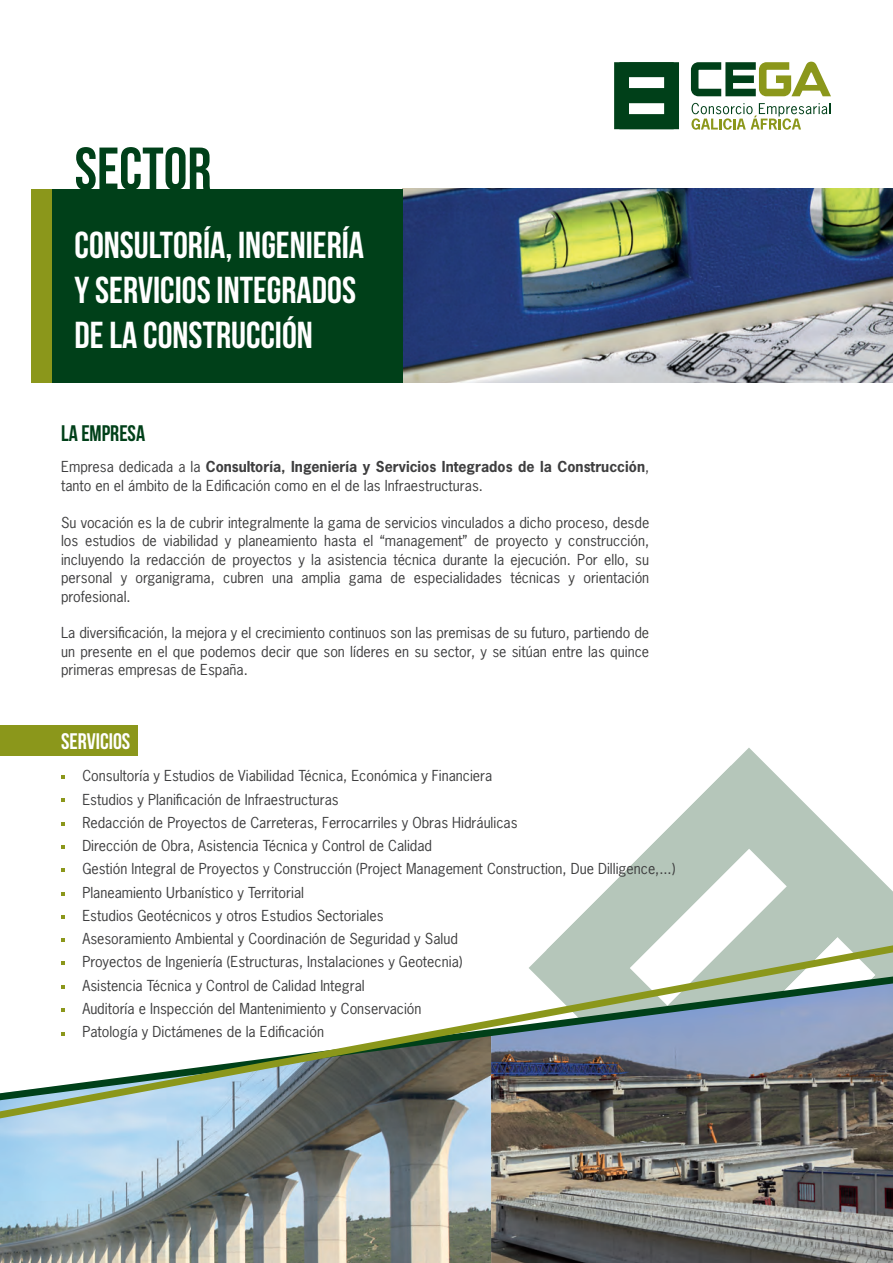
<style>
.page{position:relative;width:893px;height:1263px;background:#fff}
.page>*{position:absolute;margin:0;border:0;box-sizing:border-box;transform-origin:0 0}
.t1{font:60px "Bebas Neue";color:#004019}
.t2{font:37.5px/45px "Bebas Neue";color:#fff}
.t3{font:22.5px "Bebas Neue";color:#004019}
.t4{font:22.5px "Bebas Neue";color:#fff}
.t5{font:14.25px/23.2px "News Gothic Std";color:#3e3e3f}
.s1{font-weight:700}
</style>
<div class="page">
<svg style="left:551px;top:748px;width:342px;height:197px"></svg>
<img style="left:0;top:1118px;width:491px;height:145px">
<img style="left:491px;top:1118px;width:402px;height:145px">
<div style="left:0;top:726px;width:138px;height:30px;background:#8b971b"></div>
<img style="left:403px;top:189px;width:490px;height:193px">
<svg style="left:0;top:945px;width:893px;height:173px"></svg>
<svg style="left:691px;top:103px;width:139px;height:27px"></svg>
<svg style="left:614px;top:62px;width:65px;height:67px"></svg>
<svg style="left:691px;top:62px;width:140px;height:34px"></svg>
<div style="left:31px;top:189px;width:22px;height:193px;background:#8b971b"></div>
<div style="left:53px;top:189px;width:350px;height:193px;background:#004019"></div>
<svg style="left:61px;top:1032px;width:4px;height:4px"></svg>
<svg style="left:61px;top:1008px;width:4px;height:4px"></svg>
<svg style="left:61px;top:985px;width:4px;height:4px"></svg>
<svg style="left:61px;top:961px;width:4px;height:4px"></svg>
<svg style="left:61px;top:938px;width:4px;height:4px"></svg>
<svg style="left:61px;top:915px;width:4px;height:4px"></svg>
<svg style="left:61px;top:892px;width:4px;height:3px"></svg>
<svg style="left:61px;top:868px;width:4px;height:4px"></svg>
<svg style="left:61px;top:845px;width:4px;height:4px"></svg>
<svg style="left:61px;top:822px;width:4px;height:4px"></svg>
<svg style="left:61px;top:798px;width:4px;height:4px"></svg>
<svg style="left:61px;top:775px;width:4px;height:4px"></svg>
<h1 class="t1" style="left:75px;top:136px;width:138px">SECTOR</h1>
<h2 class="t2" style="left:75px;top:222px;width:291px">CONSULTORÍA, INGENIERÍA<br>Y SERVICIOS INTEGRADOS<br>DE LA CONSTRUCCIÓN</h2>
<h3 class="t3" style="left:61px;top:421px;width:86px">LA EMPRESA</h3>
<p class="t5" style="left:61px;top:458px;width:590px;line-height:18.5px">Empresa dedicada a la <span class="s1">Consultoría, Ingeniería y Servicios Integrados de la Construcción</span>, tanto en el ámbito de la Edificación como en el de las Infraestructuras.</p>
<p class="t5" style="left:61px;top:513px;width:590px;line-height:18.6px;text-align:justify">Su vocación es la de cubrir integralmente la gama de servicios vinculados a dicho proceso, desde los estudios de viabilidad y planeamiento hasta el “management” de proyecto y construcción, incluyendo la redacción de proyectos y la asistencia técnica durante la ejecución. Por ello, su personal y organigrama, cubren una amplia gama de especialidades técnicas y orientación profesional.</p>
<p class="t5" style="left:61px;top:623px;width:590px;line-height:18.5px;text-align:justify">La diversificación, la mejora y el crecimiento continuos son las premisas de su futuro, partiendo de un presente en el que podemos decir que son líderes en su sector, y se sitúan entre las quince primeras empresas de España.</p>
<h3 class="t4" style="left:61px;top:728px;width:71px">SERVICIOS</h3>
<p class="t5" style="left:82px;top:764px;width:594px">Consultoría y Estudios de Viabilidad Técnica, Económica y Financiera<br>Estudios y Planificación de Infraestructuras<br>Redacción de Proyectos de Carreteras, Ferrocarriles y Obras Hidráulicas<br>Dirección de Obra, Asistencia Técnica y Control de Calidad<br>Gestión Integral de Proyectos y Construcción (Project Management Construction, Due Dilligence,...)<br>Planeamiento Urbanístico y Territorial<br>Estudios Geotécnicos y otros Estudios Sectoriales<br>Asesoramiento Ambiental y Coordinación de Seguridad y Salud<br>Proyectos de Ingeniería (Estructuras, Instalaciones y Geotecnia)<br>Asistencia Técnica y Control de Calidad Integral<br>Auditoría e Inspección del Mantenimiento y Conservación<br>Patología y Dictámenes de la Edificación</p>
</div>
